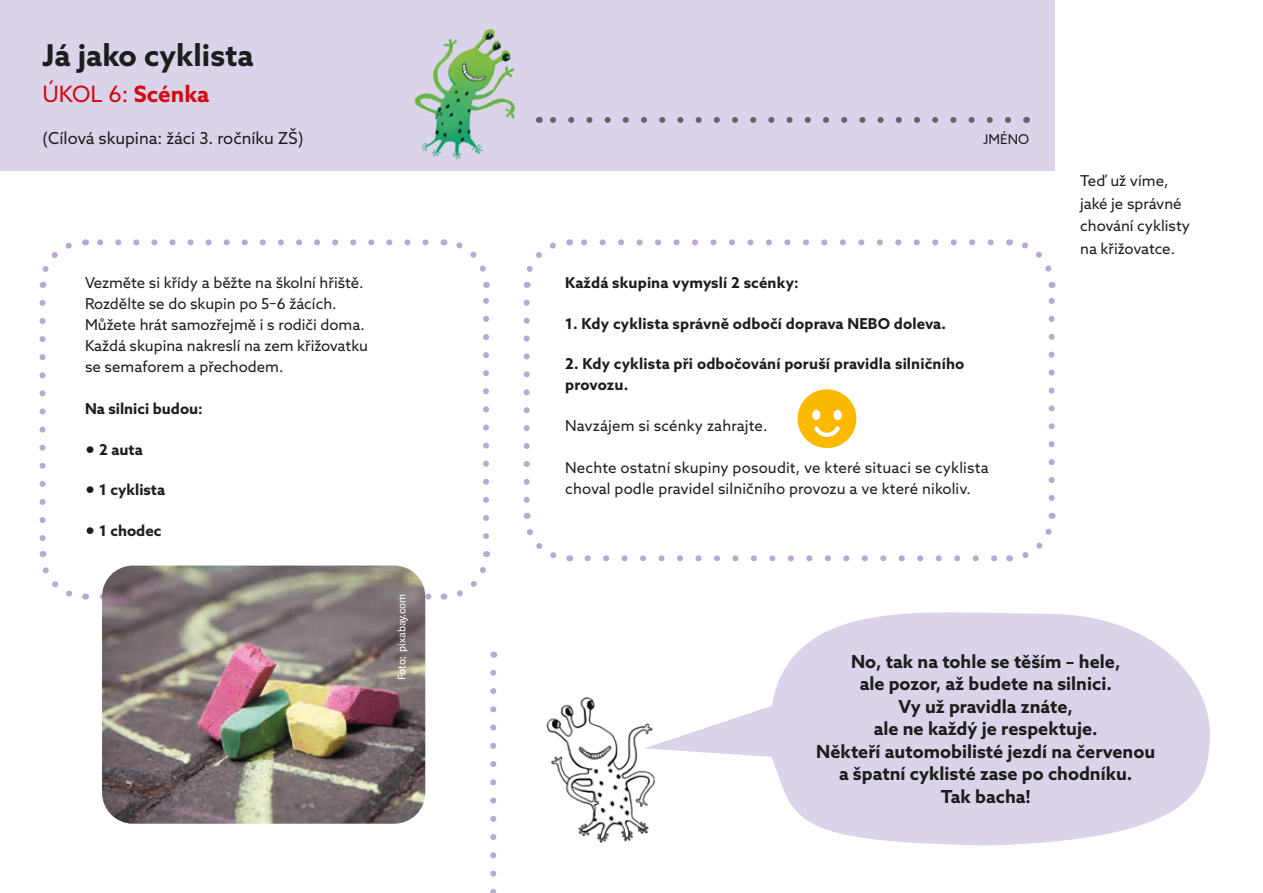
<style>
.page{position:relative;width:1263px;height:893px;background:#fff}
.page>*{position:absolute;margin:0;border:0;box-sizing:border-box;transform-origin:0 0}
.t1{font:700 30px "Azo Sans";color:#1d1d1b}
.t2{font:22.5px "Azo Sans";color:#d20b11}
.t3{font:700 18px/22.5px "Azo Sans";color:#1d1d1b;text-align:center}
.t4{font:16.5px "Azo Sans";color:#1d1d1b}
.t5{font:15px/21px "Azo Sans";color:#1d1d1b}
.t6{font:700 15px/21px "Azo Sans";letter-spacing:.01em;color:#1d1d1b}
.t7{font:13.5px "Azo Sans";color:#1d1d1b}
.t8{font:10.5px "Adelle Sans";letter-spacing:-.005em;color:#fff}
.s1{font-weight:700}
.s2{font-family:"Adelle Sans";font-weight:400;font-size:16.5px}
</style>
<div class="page">
<div style="left:0;top:0;width:1054px;height:170px;background:#dbd3ea"></div>
<svg style="left:550px;top:117px;width:458px;height:6px"></svg>
<img style="left:414px;top:28px;width:101px;height:132px">
<svg style="left:40px;top:303px;width:6px;height:239px"></svg>
<svg style="left:425px;top:594px;width:7px;height:6px"></svg>
<svg style="left:483px;top:297px;width:6px;height:239px"></svg>
<svg style="left:97px;top:239px;width:329px;height:6px"></svg>
<svg style="left:39px;top:242px;width:33px;height:46px"></svg>
<svg style="left:39px;top:551px;width:47px;height:49px"></svg>
<svg style="left:456px;top:551px;width:34px;height:46px"></svg>
<svg style="left:443px;top:239px;width:43px;height:33px"></svg>
<svg style="left:524px;top:303px;width:6px;height:200px"></svg>
<svg style="left:587px;top:555px;width:411px;height:6px"></svg>
<svg style="left:1048px;top:298px;width:6px;height:200px"></svg>
<svg style="left:581px;top:239px;width:410px;height:6px"></svg>
<svg style="left:523px;top:242px;width:33px;height:46px"></svg>
<svg style="left:523px;top:513px;width:47px;height:49px"></svg>
<svg style="left:1022px;top:513px;width:34px;height:45px"></svg>
<svg style="left:1009px;top:239px;width:43px;height:33px"></svg>
<svg style="left:797px;top:389px;width:59px;height:59px"></svg>
<svg style="left:663px;top:612px;width:547px;height:233px;fill:#dbd3ea"></svg>
<img style="left:546px;top:697px;width:117px;height:146px">
<img style="left:102px;top:566px;width:323px;height:258px">
<svg style="left:490px;top:673px;width:6px;height:220px"></svg>
<h1 class="t1" style="left:43px;top:36px;width:213px">Já jako cyklista</h1>
<h2 class="t2" style="left:43px;top:80px;width:168px">ÚKOL 6: <span class="s1">Scénka</span></h2>
<p class="t4" style="left:43px;top:127px;width:262px">(Cílová skupina: žáci 3. ročníku ZŠ)</p>
<p class="t7" style="left:983px;top:130px;width:47px">JMÉNO</p>
<p class="t5" style="left:85px;top:272px;width:285px">Vezměte si křídy a běžte na školní hřiště.<br>Rozdělte se do skupin po 5–6 žácích.<br>Můžete hrát samozřejmě i s rodiči doma.<br>Každá skupina nakreslí na zem křižovatku se semaforem a přechodem.</p>
<p class="t6" style="left:85px;top:398px;width:119px">Na silnici budou:</p>
<p class="t6" style="left:85px;top:439px;width:59px"><span class="s2">●</span> 2 auta</p>
<p class="t6" style="left:85px;top:479px;width:82px"><span class="s2">●</span> 1 cyklista</p>
<p class="t6" style="left:85px;top:520px;width:78px"><span class="s2">●</span> 1 chodec</p>
<p class="t6" style="left:565px;top:272px;width:235px">Každá skupina vymyslí 2 scénky:</p>
<p class="t6" style="left:565px;top:313px;width:382px">1. Kdy cyklista správně odbočí doprava NEBO doleva.</p>
<p class="t6" style="left:565px;top:353px;width:401px">2. Kdy cyklista při odbočování poruší pravidla silničního provozu.</p>
<p class="t5" style="left:565px;top:415px;width:204px">Navzájem si scénky zahrajte.</p>
<p class="t5" style="left:565px;top:457px;width:425px">Nechte ostatní skupiny posoudit, ve které situaci se cyklista choval podle pravidel silničního provozu a ve které nikoliv.</p>
<p class="t5" style="left:1080px;top:169px;width:111px;line-height:22.5px">Teď už víme, jaké je správné chování cyklisty na křižovatce.</p>
<p class="t8" style="left:396px;top:680px;width:88px;rotate:-90deg">Foto: pixabay.com</p>
<p class="t3" style="left:816px;top:650px;width:340px">No, tak na tohle se těším – hele,<br>ale pozor, až budete na silnici.<br>Vy už pravidla znáte,<br>ale ne každý je respektuje.<br>Někteří automobilisté jezdí na červenou a špatní cyklisté zase po chodníku.<br>Tak bacha!</p>
</div>
